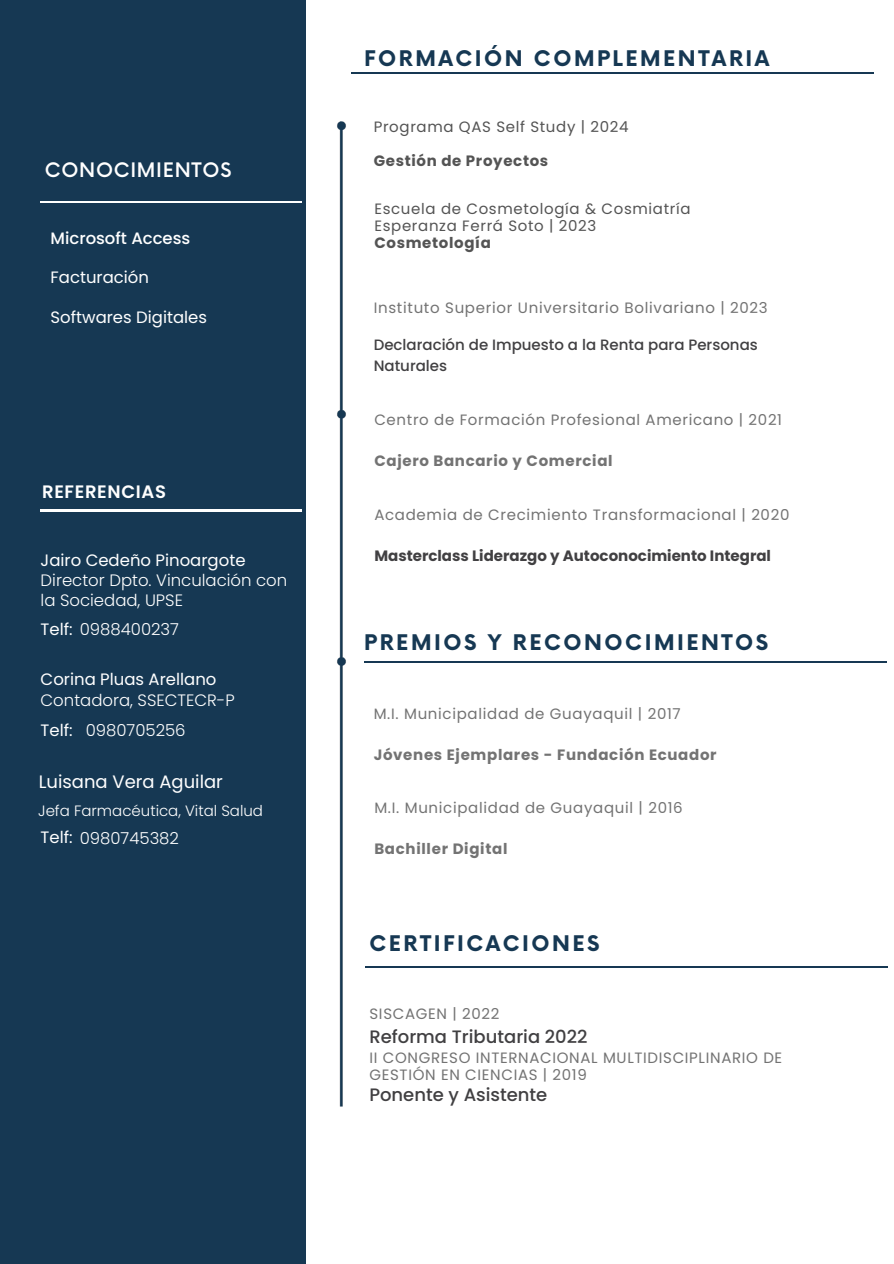
<style>
.page{position:relative;width:894px;height:1264px;background:#fff}
.page>*{position:absolute;margin:0;border:0;box-sizing:border-box;transform-origin:0 0}
.t1{font:700 21px "Now";letter-spacing:.12em;color:#163853}
.t2{font:500 19.5px "Now";letter-spacing:.035em;color:#fff}
.t3{font:500 18px "Poppins";color:#414042}
.t4{font:18px "Poppins";color:#fff}
.t5{font:600 18px "Poppins";letter-spacing:.035em;color:#fff}
.t6{font:300 16.5px/20.2px "Poppins";color:#fff}
.t7{font:16.5px "Poppins";color:#fff}
.t8{font:500 16.5px "Poppins";color:#fff}
.t9{font:15px/16.8px "Poppins";letter-spacing:.045em;color:#737373}
.t10{font:15px/16.8px "Poppins";letter-spacing:.045em;color:#545454}
.t11{font:700 15px "Poppins";letter-spacing:.045em;color:#737373}
.t12{font:500 15px "Poppins";color:#414042}
.t13{font:700 15px "Poppins";color:#414042}
.t14{font:300 15px "Poppins";color:#fff}
.t15{font:700 15px "Poppins";letter-spacing:.045em;color:#545454}
.s1{font-weight:400}
.s2{font-weight:700}
</style>
<div class="page">
<div style="left:0;top:0;width:305px;height:1263px;background:#163853"></div>
<hr style="left:41px;top:201px;width:260px;height:2px;background:#fff">
<hr style="left:41px;top:509px;width:260px;height:2px;background:#fff">
<img style="left:337px;top:121px;width:9px;height:986px">
<hr style="left:351px;top:72px;width:522px;height:2px;background:#163853">
<hr style="left:364px;top:661px;width:522px;height:1px;background:#163853">
<hr style="left:365px;top:966px;width:522px;height:1px;background:#163853">
<h1 class="t2" style="left:45px;top:160px;width:188px">CONOCIMIENTOS</h1>
<p class="t8" style="left:51px;top:226px;width:141px">Microsoft Access</p>
<p class="t7" style="left:51px;top:266px;width:100px">Facturación</p>
<p class="t7" style="left:51px;top:305px;width:158px">Softwares Digitales</p>
<h3 class="t5" style="left:42px;top:479px;width:125px">REFERENCIAS</h3>
<h3 class="t6" style="left:41px;top:550px;width:248px"><span class="s1">Jairo Cedeño Pinoargote<br></span>Director Dpto. Vinculación con la Sociedad, UPSE</h3>
<h3 class="t6" style="left:41px;top:619px;width:140px"><span class="s1">Telf:</span> 0988400237</h3>
<h3 class="t6" style="left:41px;top:668px;width:195px;line-height:21.3px"><span class="s1">Corina Pluas Arellano<br></span>Contadora, SSECTECR-P</h3>
<h3 class="t6" style="left:86px;top:720px;width:101px">0980705256</h3>
<h2 class="t7" style="left:41px;top:719px;width:34px">Telf:</h2>
<p class="t4" style="left:39px;top:769px;width:185px">Luisana Vera Aguilar</p>
<h3 class="t14" style="left:38px;top:800px;width:226px">Jefa Farmacéutica, Vital Salud</h3>
<h3 class="t6" style="left:41px;top:827px;width:140px"><span class="s1">Telf:</span> 0980745382</h3>
<p class="t1" style="left:364px;top:47px;width:406px">FORMACIÓN COMPLEMENTARIA</p>
<p class="t10" style="left:373px;top:118px;width:256px">Programa QAS Self Study | 2024</p>
<p class="t15" style="left:373px;top:150px;width:176px">Gestión de Proyectos</p>
<p class="t10" style="left:374px;top:200px;width:317px">Escuela de Cosmetología &amp; Cosmiatría<br>Esperanza Ferrá Soto | 2023<br><span class="s2">Cosmetología</span></p>
<p class="t9" style="left:373px;top:299px;width:395px">Instituto Superior Universitario Bolivariano | 2023</p>
<h4 class="t12" style="left:373px;top:334px;width:385px">Declaración de Impuesto a la Renta para Personas</h4>
<p class="t12" style="left:373px;top:355px;width:75px">Naturales</p>
<h4 class="t9" style="left:374px;top:411px;width:409px">Centro de Formación Profesional Americano | 2021</h4>
<h1 class="t11" style="left:374px;top:450px;width:240px">Cajero Bancario y Comercial</h1>
<h4 class="t9" style="left:374px;top:506px;width:416px">Academia de Crecimiento Transformacional | 2020</h4>
<h1 class="t13" style="left:374px;top:545px;width:398px">Masterclass Liderazgo y Autoconocimiento Integral</h1>
<h3 class="t1" style="left:364px;top:631px;width:405px">PREMIOS Y RECONOCIMIENTOS</h3>
<h4 class="t9" style="left:373px;top:705px;width:308px">M.I. Municipalidad de Guayaquil | 2017</h4>
<p class="t11" style="left:373px;top:744px;width:344px">Jóvenes Ejemplares - Fundación Ecuador</p>
<p class="t9" style="left:374px;top:799px;width:310px">M.I. Municipalidad de Guayaquil | 2016</p>
<p class="t11" style="left:374px;top:838px;width:134px">Bachiller Digital</p>
<h3 class="t1" style="left:369px;top:931px;width:232px">CERTIFICACIONES</h3>
<h1 class="t9" style="left:369px;top:1005px;width:131px">SISCAGEN | 2022</h1>
<p class="t3" style="left:369px;top:1023px;width:219px">Reforma Tributaria 2022</p>
<p class="t9" style="left:369px;top:1049px;width:414px">II CONGRESO INTERNACIONAL MULTIDISCIPLINARIO DE<br>GESTIÓN EN CIENCIAS | 2019</p>
<p class="t3" style="left:369px;top:1082px;width:179px">Ponente y Asistente</p>
</div>
